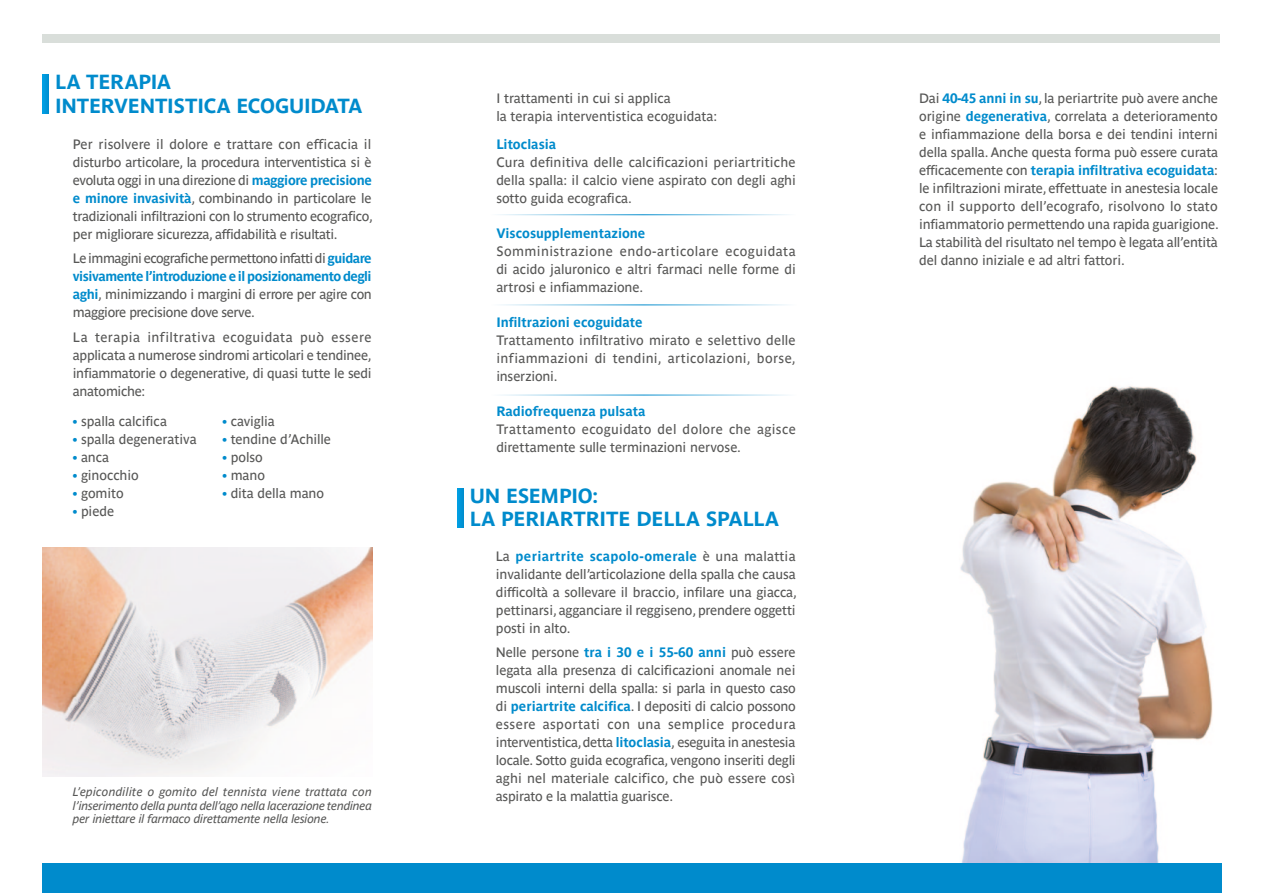
<style>
.page{position:relative;width:1263px;height:893px;background:#fff}
.page>*{position:absolute;margin:0;border:0;box-sizing:border-box;transform-origin:0 0}
.t1{font:700 20.25px/24px "Parisine Ptf";letter-spacing:-.005em;color:#008bcc}
.t2{font:13.5px/18px "Parisine Ptf";letter-spacing:-.01em;color:#575756;text-align:justify}
.t3{font:13.5px/18px "Parisine Ptf";letter-spacing:.015em;color:#575756}
.t4{font:700 13.5px "Parisine Ptf";letter-spacing:-.005em;color:#008bcc}
.t5{font:italic 12px/13.5px "Parisine Ptf";letter-spacing:-.02em;color:#575756;text-align:justify}
.s1{font-weight:700;color:#008bcc}
</style>
<div class="page">
<img style="left:960px;top:386px;width:253px;height:477px">
<img style="left:43px;top:547px;width:329px;height:229px">
<hr style="left:489px;top:214px;width:307px;height:1px;background:#008bcc">
<hr style="left:490px;top:304px;width:307px;height:1px;background:#008bcc">
<hr style="left:490px;top:395px;width:307px;height:1px;background:#008bcc">
<div style="left:43px;top:75px;width:6px;height:38px;background:#0096d9"></div>
<div style="left:457px;top:489px;width:6px;height:38px;background:#0097db"></div>
<div style="left:43px;top:863px;width:1179px;height:30px;background:#008bcc"></div>
<div style="left:43px;top:34px;width:1177px;height:9px;background:#d9deda"></div>
<h1 class="t1" style="left:55px;top:68px;width:117px">La terapia interven</h1>
<h1 class="t1" style="left:155px;top:92px;width:209px">tistica ecogu idata</h1>
<p class="t2" style="left:73px;top:134px;width:301px">Per risolvere il dolore e trattare con efficacia il disturbo articolare, la procedura interventistica si è evoluta oggi in una direzione di <span class="s1">maggiore precisione e minore invasività</span>, combinando in particolare le tradizionali infiltrazioni con lo strumento ecografico, per migliorare sicurezza, affidabilità e risultati.</p>
<p class="t2" style="left:73px;top:248px;width:300px">Le immagini ecografiche permettono infatti di <span class="s1">guidare visivamente l’introduzione e il posizionamento degli aghi</span>, minimizzando i margini di errore per agire con maggiore precisione dove serve.</p>
<p class="t2" style="left:73px;top:327px;width:300px">La terapia infiltrativa ecoguidata può essere applicata a numerose sindromi articolari e tendinee, infiammatorie o degenerative, di quasi tutte le sedi anatomiche:</p>
<p class="t2" style="left:73px;top:411px;width:96px"><span class="s1">•</span> spalla calcifica</p>
<p class="t2" style="left:73px;top:429px;width:125px"><span class="s1">•</span> spalla degenerativa</p>
<p class="t2" style="left:73px;top:447px;width:38px"><span class="s1">•</span> anca</p>
<p class="t2" style="left:73px;top:465px;width:67px"><span class="s1">•</span> ginocchio</p>
<p class="t2" style="left:73px;top:483px;width:52px"><span class="s1">•</span> gomito</p>
<p class="t2" style="left:73px;top:501px;width:43px"><span class="s1">•</span> piede</p>
<p class="t2" style="left:222px;top:411px;width:54px"><span class="s1">•</span> caviglia</p>
<p class="t2" style="left:222px;top:429px;width:110px"><span class="s1">•</span> tendine d’Achille</p>
<p class="t2" style="left:222px;top:447px;width:42px"><span class="s1">•</span> polso</p>
<p class="t2" style="left:222px;top:465px;width:44px"><span class="s1">•</span> mano</p>
<p class="t2" style="left:222px;top:483px;width:103px"><span class="s1">•</span> dita della mano</p>
<p class="t5" style="left:73px;top:784px;width:301px">L’epicondilite o gomito del tennista viene trattata con l’inserimento della punta dell’ago nella lacerazione tendinea per iniettare il farmaco direttamente nella lesione.</p>
<p class="t2" style="left:496px;top:88px;width:222px">I trattamenti in cui si applica<br>la terapia interventistica ecoguidata:</p>
<p class="t4" style="left:496px;top:134px;width:61px">Litoclasia</p>
<p class="t2" style="left:496px;top:152px;width:301px">Cura definitiva delle calcificazioni periartritiche della spalla: il calcio viene aspirato con degli aghi sotto guida ecografica.</p>
<p class="t4" style="left:496px;top:223px;width:151px">Viscosupplementazione</p>
<p class="t2" style="left:496px;top:241px;width:301px">Somministrazione endo-articolare ecoguidata di acido jaluronico e altri farmaci nelle forme di artrosi e infiammazione.</p>
<p class="t4" style="left:496px;top:312px;width:148px">I nfiltrazioni ecoguidate</p>
<p class="t2" style="left:496px;top:330px;width:301px">Trattamento infiltrativo mirato e selettivo delle infiammazioni di tendini, articolazioni, borse, inserzioni.</p>
<p class="t4" style="left:496px;top:401px;width:151px">Radiofrequenza pulsata</p>
<p class="t3" style="left:496px;top:419px;width:301px">Trattamento ecoguidato del dolore che agisce direttamente sulle terminazioni nervose.</p>
<h1 class="t1" style="left:470px;top:483px;width:311px;line-height:22.5px;text-indent:89px">pio:<br>la periartrite della spalla</h1>
<h1 class="t1" style="left:470px;top:482px;width:50px">Un esem</h1>
<p class="t2" style="left:496px;top:546px;width:302px">La <span class="s1">periartrite scapolo-omerale</span> è una malattia invalidante dell’articolazione della spalla che causa difficoltà a sollevare il braccio, infilare una giacca, pettinarsi, agganciare il reggiseno, prendere oggetti posti in alto.</p>
<p class="t2" style="left:496px;top:642px;width:301px">Nelle persone <span class="s1">tra i 30 e i 55-60 anni</span> può essere legata alla presenza di calcificazioni anomale nei muscoli interni della spalla: si parla in questo caso di <span class="s1">periartrite calcifica</span>. I depositi di calcio possono essere asportati con una semplice procedura interventistica, detta <span class="s1">litoclasia</span>, eseguita in anestesia locale. Sotto guida ecografica, vengono inseriti degli aghi nel materiale calcifico, che può essere così aspirato e la malattia guarisce.</p>
<p class="t2" style="left:919px;top:88px;width:301px">Dai <span class="s1">40-45 anni in su</span>, la periartrite può avere anche origine <span class="s1">degenerativa</span>, correlata a deterioramento e infiammazione della borsa e dei tendini interni della spalla. Anche questa forma può essere curata efficacemente con <span class="s1">terapia infiltrativa ecoguidata</span>: le infiltrazioni mirate, effettuate in anestesia locale con il supporto dell’ecografo, risolvono lo stato infiammatorio permettendo una rapida guarigione.<br>La stabilità del risultato nel tempo è legata all’entità del danno iniziale e ad altri fattori.</p>
</div>
